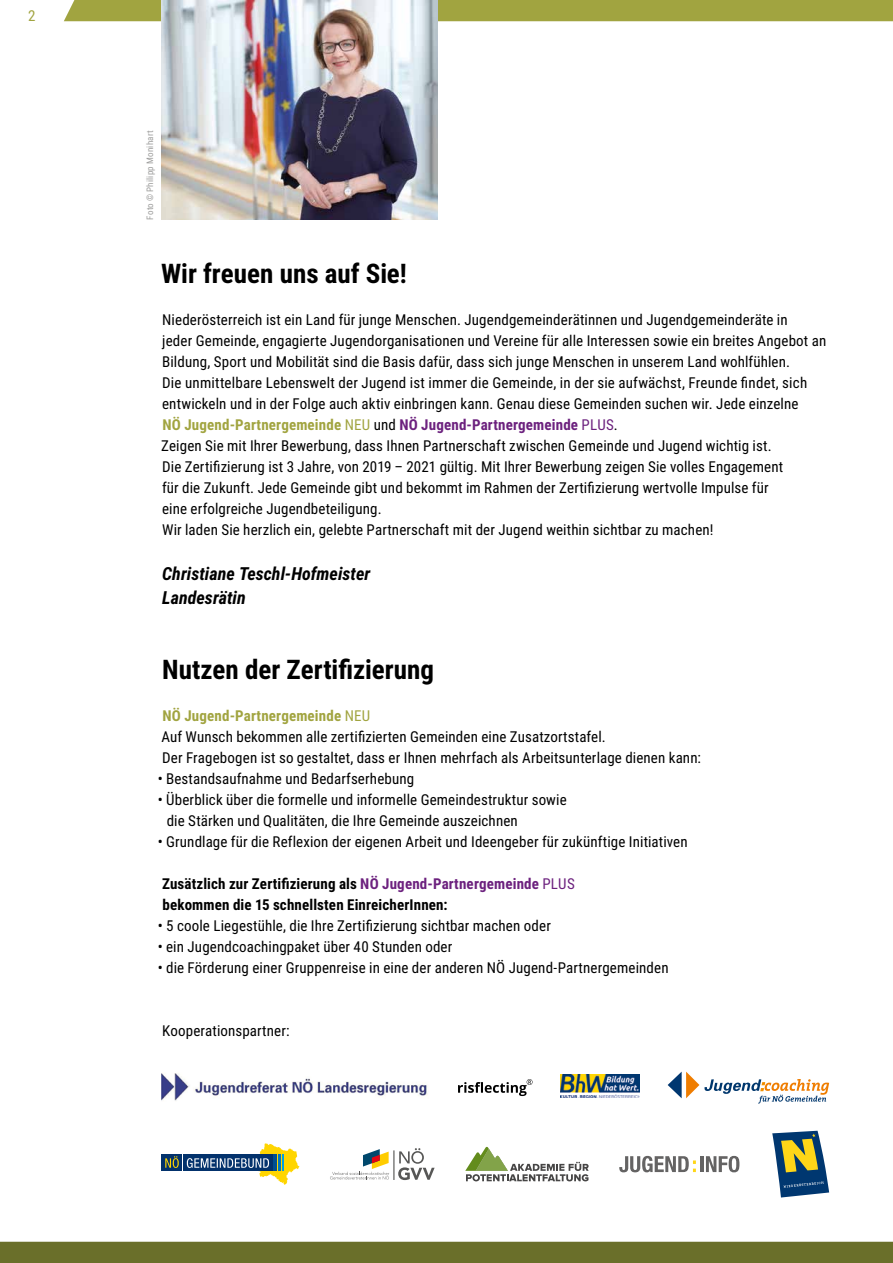
<style>
.page{position:relative;width:893px;height:1263px;background:#fff}
.page>*{position:absolute;margin:0;border:0;box-sizing:border-box;transform-origin:0 0}
.t1{font:700 27px "Roboto Condensed";color:#000}
.t2{font:italic 700 18px/24px "Roboto Condensed";color:#000}
.t3{font:15px/21px "Roboto Condensed";letter-spacing:.01em;color:#000}
.t4{font:700 15px/21px "Roboto Condensed";letter-spacing:.01em;color:#000}
.t5{font:15px "Roboto Condensed";color:#a1a440}
.t6{font:9px "Roboto Condensed";letter-spacing:.025em;color:#9d9d9c}
.s1{font-weight:700;color:#a1a440}
.s2{color:#a1a440}
.s3{font-weight:700;color:#6c217e}
.s4{color:#6c217e}
.s5{font-weight:400;color:#6c217e}
</style>
<div class="page">
<div style="left:64px;top:0;width:829px;height:21px;background:#a1a440"></div>
<div style="left:0;top:1242px;width:893px;height:21px;background:#6a6f2a"></div>
<img style="left:162px;top:0;width:276px;height:220px">
<img style="left:162px;top:1073px;width:266px;height:28px">
<svg style="left:668px;top:1071px;width:161px;height:32px"></svg>
<div style="left:183px;top:1154px;width:90px;height:17px;background:#03326c"></div>
<div style="left:162px;top:1154px;width:20px;height:17px;background:#03326c"></div>
<svg style="left:165px;top:1156px;width:14px;height:12px"></svg>
<svg style="left:187px;top:1143px;width:112px;height:42px"></svg>
<svg style="left:398px;top:1148px;width:37px;height:32px"></svg>
<svg style="left:330px;top:1149px;width:59px;height:30px"></svg>
<hr style="left:393px;top:1150px;width:1px;height:30px;background:#575756">
<svg style="left:619px;top:1156px;width:77px;height:16px"></svg>
<hr style="left:700px;top:1156px;width:4px;height:16px;background:#646363">
<svg style="left:706px;top:1156px;width:33px;height:16px"></svg>
<svg style="left:458px;top:1079px;width:74px;height:17px"></svg>
<svg style="left:772px;top:1131px;width:57px;height:66px"></svg>
<svg style="left:465px;top:1147px;width:124px;height:34px"></svg>
<img style="left:561px;top:1074px;width:78px;height:23px">
<p class="t5" style="left:28px;top:5px;width:9px">2</p>
<p class="t6" style="left:144px;top:220px;width:91px;rotate:-90deg">Foto © Philipp Monihart</p>
<h1 class="t1" style="left:161px;top:254px;width:247px">Wir freuen uns auf Sie!</h1>
<p class="t3" style="left:161px;top:308px;width:667px">Niederösterreich ist ein Land für junge Menschen. Jugendgemeinderätinnen und Jugendgemeinderäte in<br>jeder Gemeinde, engagierte Jugendorganisationen und Vereine für alle Interessen sowie ein breites Angebot an Bildung, Sport und Mobilität sind die Basis dafür, dass sich junge Menschen in unserem Land wohlfühlen.<br>Die unmittelbare Lebenswelt der Jugend ist immer die Gemeinde, in der sie aufwächst, Freunde findet, sich entwickeln und in der Folge auch aktiv einbringen kann. Genau diese Gemeinden suchen wir. Jede einzelne<br><span class="s1">NÖ Jugend-Partnergemeinde</span> <span class="s2">NEU</span> und <span class="s3">NÖ Jugend-Partnergemeinde</span> <span class="s4">PLUS</span>.<br>Zeigen Sie mit Ihrer Bewerbung, dass Ihnen Partnerschaft zwischen Gemeinde und Jugend wichtig ist.<br>Die Zertifizierung ist 3 Jahre, von 2019 – 2021 gültig. Mit Ihrer Bewerbung zeigen Sie volles Engagement<br>für die Zukunft. Jede Gemeinde gibt und bekommt im Rahmen der Zertifizierung wertvolle Impulse für<br>eine erfolgreiche Jugendbeteiligung.<br>Wir laden Sie herzlich ein, gelebte Partnerschaft mit der Jugend weithin sichtbar zu machen!</p>
<p class="t2" style="left:162px;top:560px;width:210px">Christiane Teschl-Hofmeister<br>Landesrätin</p>
<h1 class="t1" style="left:162px;top:650px;width:273px">Nutzen der Zertifizierung</h1>
<p class="t3" style="left:161px;top:704px;width:541px"><span class="s1">NÖ Jugend-Partnergemeinde</span> <span class="s2">NEU<br></span>Auf Wunsch bekommen alle zertifizierten Gemeinden eine Zusatzortstafel.<br>Der Fragebogen ist so gestaltet, dass er Ihnen mehrfach als Arbeitsunterlage dienen kann:</p>
<p class="t3" style="left:158px;top:767px;width:258px">• Bestandsaufnahme und Bedarfserhebung</p>
<p class="t3" style="left:167px;top:788px;width:401px;text-indent:-9px">• Überblick über die formelle und informelle Gemeindestruktur sowie die Stärken und Qualitäten, die Ihre Gemeinde auszeichnen</p>
<p class="t3" style="left:158px;top:830px;width:531px">• Grundlage für die Reflexion der eigenen Arbeit und Ideengeber für zukünftige Initiativen</p>
<p class="t4" style="left:162px;top:872px;width:414px">Zusätzlich zur Zertifizierung als <span class="s4">NÖ Jugend-Partnergemeinde</span> <span class="s5">PLUS </span>bekommen die 15 schnellsten EinreicherInnen:</p>
<p class="t3" style="left:158px;top:914px;width:395px">• 5 coole Liegestühle, die Ihre Zertifizierung sichtbar machen oder</p>
<p class="t3" style="left:158px;top:935px;width:296px">• ein Jugendcoachingpaket über 40 Stunden oder</p>
<p class="t3" style="left:158px;top:956px;width:512px">• die Förderung einer Gruppenreise in eine der anderen NÖ Jugend-Partnergemeinden</p>
<p class="t3" style="left:162px;top:1019px;width:129px">Kooperationspartner:</p>
</div>
